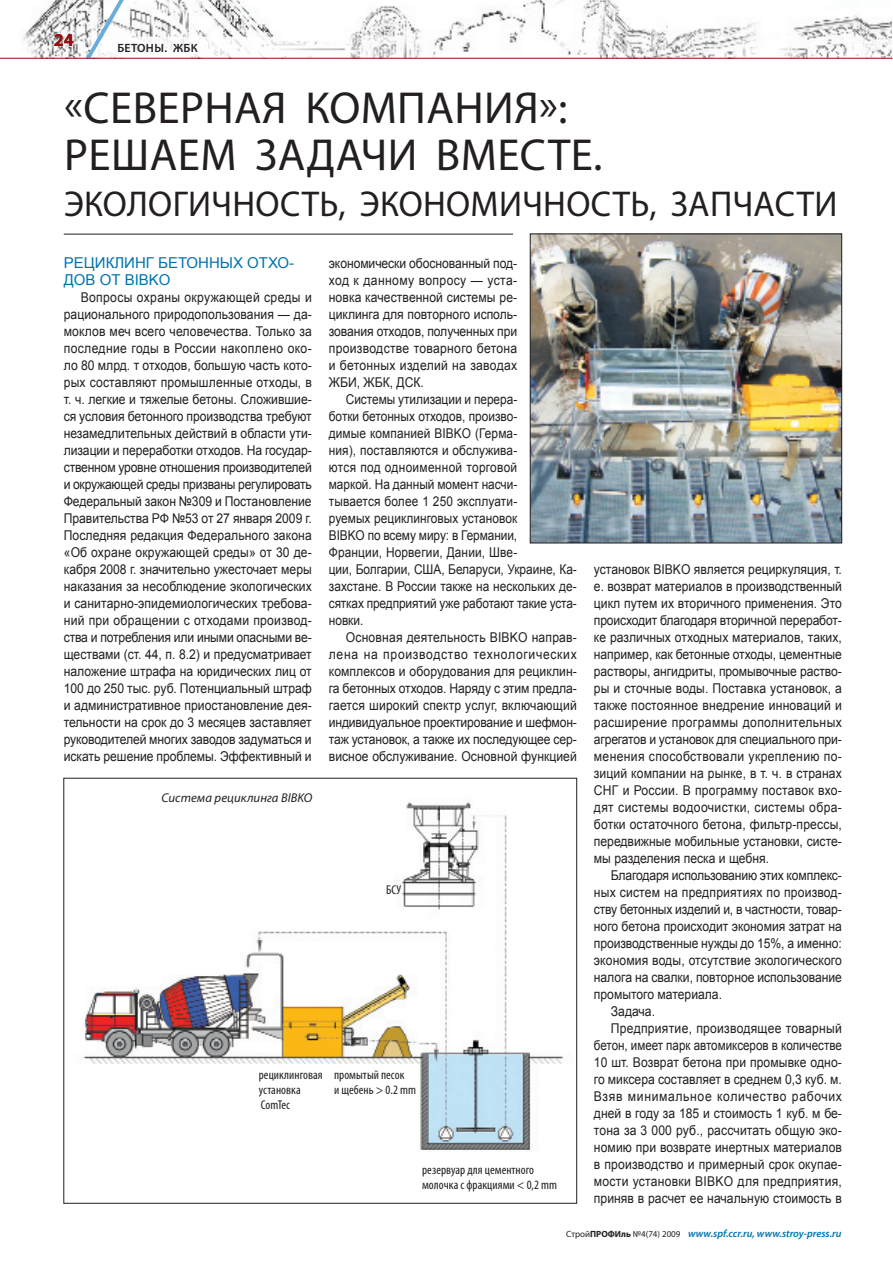
<style>
.page{position:relative;width:893px;height:1263px;background:#fff}
.page>*{position:absolute;margin:0;border:0;box-sizing:border-box;transform-origin:0 0}
._03PR-Zag{font:45px "Myriad Pro";letter-spacing:.01em;color:#231f20}
._03PR-Zag-2{font:36px "Myriad Pro";letter-spacing:.01em;color:#231f20}
.t1{font:700 18px "Myriad Pro";color:#941114}
._05PR-PodzagText{font:15px/17px "Arial";color:#0073ae}
._01PR-Text{font:13.5px/17px "Arial";color:#231f20;text-align:justify;scale:.9 1}
._01PR-Text-2{font:13.5px/17px "Arial";color:#231f20;scale:.88 1}
._08PR-FotoTable{font:condensed 12.75px "Myriad Pro";letter-spacing:.005em;color:#231f20}
._08PR-FotoTable-2{font:italic 12.75px "Myriad Pro";letter-spacing:.005em;color:#231f20}
.t2{font:600 12px "Myriad Pro";letter-spacing:.025em;color:#231f20}
._11PR-Table{font:italic 600 10.5px "Myriad Pro";color:#0073ae}
.s1{font-weight:400;font-style:normal;font-size:9px;color:#231f20}
.s2{font-weight:700;font-style:normal;font-size:9px;color:#231f20}
</style>
<div class="page">
<img style="left:0;top:0;width:891px;height:58px">
<img style="left:124px;top:37px;width:336px;height:21px">
<svg style="left:86px;top:0;width:38px;height:58px"></svg>
<hr style="left:0;top:58px;width:892px;height:1px;background:#941114">
<hr style="left:64px;top:234px;width:449px;height:1px;background:#231f20">
<img style="left:83px;top:802px;width:481px;height:349px">
<div style="left:80px;top:808px;width:300px;height:29px;background:#fff"></div>
<div style="left:186px;top:1067px;width:232px;height:80px;background:#fff"></div>
<div style="left:327px;top:869px;width:67px;height:40px;background:#fff"></div>
<img style="left:532px;top:236px;width:308px;height:305px">
<div style="left:530px;top:234px;width:312px;height:309px;border:1px solid #231f20"></div>
<p class="t1" style="left:54px;top:28px;width:21px">24</p>
<p class="t2" style="left:117px;top:41px;width:82px">БЕТОНЫ. ЖБК</p>
<p class="_03PR-Zag" style="left:64px;top:80px;width:505px">«Северная компания»:</p>
<p class="_03PR-Zag" style="left:64px;top:127px;width:540px">решаем задачи вместе.</p>
<p class="_03PR-Zag-2" style="left:64px;top:182px;width:775px">Экологичность, экономичность, запчасти</p>
<p class="_01PR-Text" style="left:329px;top:255px;width:211px">экономически обоснованный под&shy;ход к данному вопросу — уста&shy;новка качественной системы ре&shy;циклинга для повторного исполь&shy;зования отходов, полученных при производстве товарного бетона и бетонных изделий на заводах ЖБИ , ЖБК, ДСК.</p>
<p class="_01PR-Text-2" style="left:329px;top:391px;width:283px;text-indent:17px">Системы утилизации и перера-<br>ботки бетонных отходов, произво-<br>димые компанией BIBKO (Герма-<br>ния), поставляются и обслужива-<br>ются под одноименной торговой<br>маркой. На данный момент насчи-<br>тывается более 1 250 эксплуати-<br>руемых рециклинговых установок<br>BIBKO по всему миру: в Германии,<br>Франции, Норвегии, Дании, Шве-<br>ции, Болгарии, США, Беларуси, Украине, Ка&shy;захстане. В России также на нескольких де&shy;сятках предприятий уже работают такие уста&shy;новки.</p>
<p class="_01PR-Text" style="left:329px;top:629px;width:277px;text-indent:17px">Основная деятельность BIBKO направ&shy;лена на производство технологических комплекcов и оборудования для рециклин&shy;га бетонных отходов. Н аряду с этим предла&shy;гается широкий спектр услуг, включающий индивидуальное проектирование и шефмон&shy;таж установок, а также их последующее сер&shy;висное обслуживание. Основной функцией</p>
<p class="_05PR-PodzagText" style="left:64px;top:254px;width:232px">Рециклинг бетонных отхо&shy;дов от BIBKO</p>
<p class="_01PR-Text" style="left:64px;top:289px;width:277px;text-indent:17px">Вопросы охраны окружающей среды и рационального природопользования — да&shy;моклов меч всего человечества. Только за последние годы в России накоплено око&shy;ло 80 млрд. т отходов, большую часть кото&shy;рых составляют промышленные отходы, в т. ч. легкие и тяжелые бетоны. Сложившие&shy;ся условия бетонного производства требуют незамедлительных действий в области ути&shy;лизации и переработки отходов. Н а государ&shy;ственном уровне отношения производителей и окружающей среды призваны регулировать Федеральный закон №309 и Постановление Правительства РФ №53 от 27 января 2009 г.<br>Последняя редакция Федерального закона «Об охране окружающей среды» от 30 де&shy;кабря 2008 г. значительно ужесточает меры наказания за несоблюдение экологических и санитарно-эпидемиологических требова&shy;ний при обращении с отходами производ&shy;ства и потребления или иными опасными ве&shy;ществами (ст. 44, п. 8.2) и предусматривает наложение штрафа на юридических лиц от 100 до 250 тыс. руб. Потенциальный штраф и административное приостановление дея&shy;тельности на срок до 3 месяцев заставляет руководителей многих заводов задуматься и искать решение проблемы. Эффективный и</p>
<p class="_01PR-Text" style="left:594px;top:561px;width:277px">установок BIBKO является рециркуляция, т. е. возврат материалов в производственный цикл путем их вторичного применения. Это происходит благодаря вторичной переработ&shy;ке различных отходных материалов, таких, например, как бетонные отходы, цементные растворы, ангидриты, промывочные раство&shy;ры и сточные воды. Поставка установок, а также постоянное внедрение инноваций и расширение программы дополнительных агрегатов и установок для специального при&shy;менения способствовали укреплению по&shy;зиций компании на рынке, в т. ч. в странах СНГ и России. В программу поставок вхо&shy;дят системы водоочистки, системы обра&shy;ботки остаточного бетона, фильтр-прессы, передвижные мобильные установки, систе&shy;мы разделения песка и щебня.</p>
<p class="_01PR-Text" style="left:594px;top:867px;width:277px;text-indent:17px">Благодаря использованию этих комплекс&shy;ных систем на предприятиях по производ&shy;ству бетонных изделий и, в частности, товар&shy;ного бетона происходит экономия затрат на производственные нужды до 15%, а именно: экономия воды, отсутствие экологического налога на свалки, повторное использование промытого материала.</p>
<p class="_01PR-Text" style="left:611px;top:1003px;width:51px">Задача.</p>
<p class="_01PR-Text" style="left:594px;top:1020px;width:277px;text-indent:17px">Предприятие, производящее товарный бетон, имеет парк автомиксеров в количестве 10 шт. Возврат бетона при промывке одно&shy;го миксера составляет в среднем 0,3 куб. м.<br>Взяв минимальное количество рабочих дней в году за 185 и стоимость 1 куб. м бе&shy;тона за 3 000 руб., рассчитать общую эко&shy;номию при возврате инертных материалов в производство и примерный срок окупае&shy;мости установки BIBKO для предприятия, приняв в расчет ее начальную стоимость в</p>
<p class="_08PR-FotoTable-2" style="left:161px;top:790px;width:152px">Система рециклинга BIBKO</p>
<p class="_08PR-FotoTable" style="left:386px;top:882px;width:17px">БСУ</p>
<p class="_08PR-FotoTable" style="left:334px;top:1067px;width:72px">промытый песок</p>
<p class="_08PR-FotoTable" style="left:334px;top:1082px;width:83px">и щебень &gt; 0.2 mm</p>
<p class="_08PR-FotoTable" style="left:259px;top:1067px;width:65px">рециклинговая</p>
<p class="_08PR-FotoTable" style="left:259px;top:1082px;width:43px">установка</p>
<p class="_08PR-FotoTable" style="left:261px;top:1097px;width:31px">ComTec</p>
<p class="_08PR-FotoTable" style="left:422px;top:1162px;width:114px">резервуар для цементного</p>
<p class="_08PR-FotoTable" style="left:422px;top:1177px;width:136px">молочка с фракциями &lt; 0,2 mm</p>
<p class="_11PR-Table" style="left:566px;top:1227px;width:277px"><span class="s1">Cтрой</span><span class="s2">ПРОФИль</span> <span class="s1">№4(74) 2009</span> www.spf.ccr.ru, www.stroy-press.ru</p>
</div>
